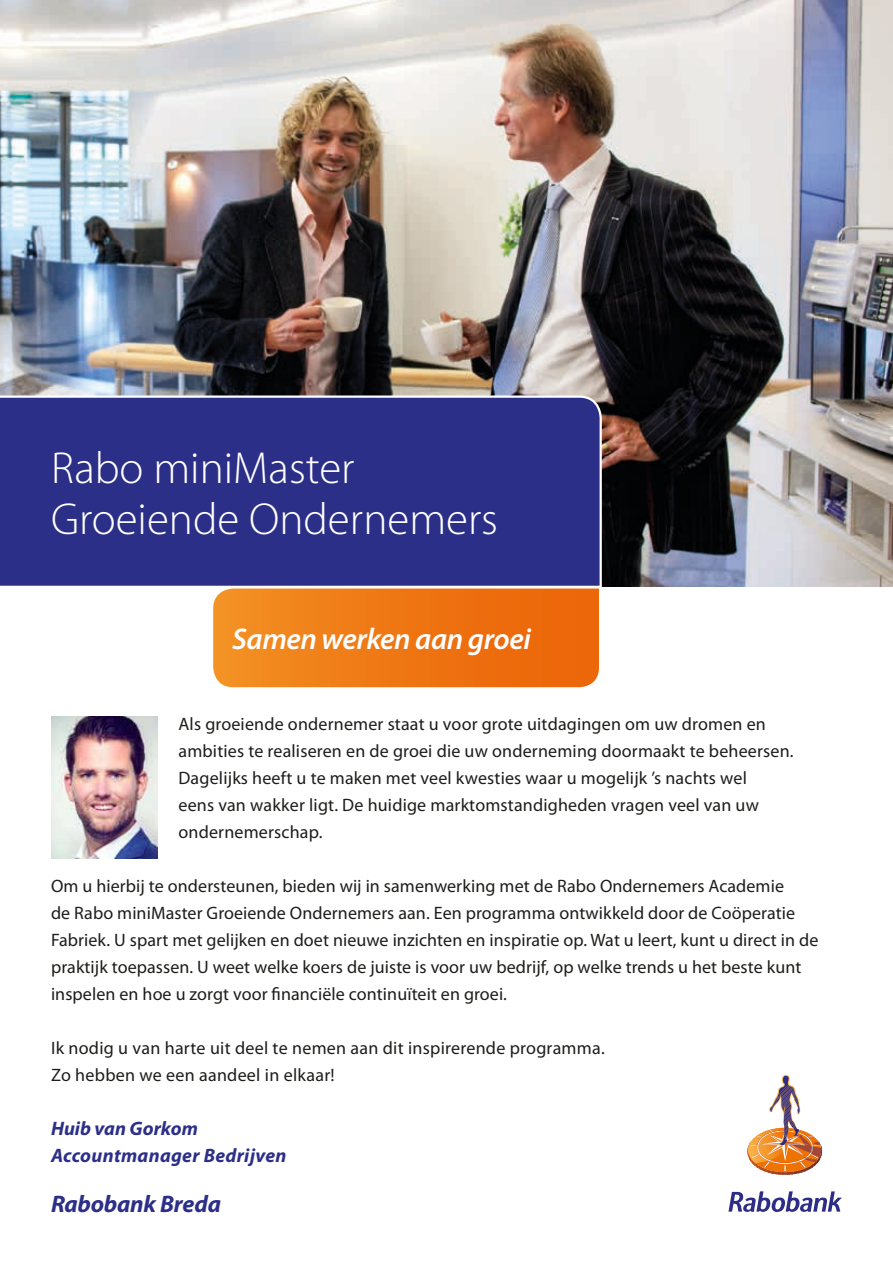
<style>
.page{position:relative;width:893px;height:1263px;background:#fff}
.page>*{position:absolute;margin:0;border:0;box-sizing:border-box;transform-origin:0 0}
.t1{font:300 45px/51px "Myriad Pro";color:#fff}
.t2{font:italic 600 30px "Myriad Pro";letter-spacing:-.015em;color:#fff}
.t3{font:italic 700 24px "Myriad Pro";letter-spacing:-.01em;color:#2c2f88}
.t4{font:italic 700 19.5px/27px "Myriad Pro";letter-spacing:.015em;color:#2c2f88}
.t5{font:18px/27px "Myriad Pro";letter-spacing:.005em;color:#1d1d1b}
</style>
<div class="page">
<img style="left:0;top:0;width:893px;height:587px">
<svg style="left:213px;top:589px;width:386px;height:99px;background:#ee7917"></svg>
<div style="left:0;top:394px;width:603px;height:195px;background:#2c2f88"></div>
<svg style="left:728px;top:1191px;width:114px;height:21px"></svg>
<hr style="left:746px;top:1138px;width:2px;height:37px;background:#cc5a1a">
<hr style="left:748px;top:1138px;width:1px;height:37px;background:#ca591b">
<hr style="left:749px;top:1138px;width:1px;height:37px;background:#c8571b">
<hr style="left:750px;top:1138px;width:1px;height:37px;background:#c8561b">
<hr style="left:751px;top:1138px;width:1px;height:37px;background:#c6551c">
<hr style="left:752px;top:1138px;width:1px;height:37px;background:#c6541c">
<hr style="left:753px;top:1138px;width:1px;height:37px;background:#c4531d">
<hr style="left:754px;top:1138px;width:1px;height:37px;background:#c4531d">
<hr style="left:755px;top:1138px;width:1px;height:37px;background:#c1521d">
<hr style="left:756px;top:1138px;width:1px;height:37px;background:#c0521e">
<hr style="left:757px;top:1138px;width:1px;height:37px;background:#bf511e">
<hr style="left:758px;top:1138px;width:1px;height:37px;background:#be511e">
<hr style="left:759px;top:1138px;width:1px;height:37px;background:#bd501f">
<hr style="left:760px;top:1138px;width:1px;height:37px;background:#bc4f1f">
<hr style="left:761px;top:1138px;width:1px;height:37px;background:#bb4f1f">
<hr style="left:762px;top:1138px;width:1px;height:37px;background:#ba4e20">
<hr style="left:763px;top:1138px;width:1px;height:37px;background:#b74c20">
<hr style="left:764px;top:1138px;width:1px;height:37px;background:#b74b20">
<hr style="left:765px;top:1138px;width:1px;height:37px;background:#b54a21">
<hr style="left:766px;top:1138px;width:1px;height:37px;background:#b44a21">
<hr style="left:767px;top:1138px;width:1px;height:37px;background:#b44a21">
<hr style="left:768px;top:1138px;width:1px;height:37px;background:#b24921">
<hr style="left:769px;top:1138px;width:1px;height:37px;background:#b14822">
<hr style="left:770px;top:1138px;width:1px;height:37px;background:#b04722">
<hr style="left:771px;top:1138px;width:1px;height:37px;background:#ae4722">
<hr style="left:772px;top:1138px;width:1px;height:37px;background:#ac4623">
<hr style="left:773px;top:1138px;width:1px;height:37px;background:#ab4523">
<hr style="left:774px;top:1138px;width:1px;height:37px;background:#aa4523">
<hr style="left:775px;top:1138px;width:1px;height:37px;background:#a94423">
<hr style="left:776px;top:1138px;width:1px;height:37px;background:#a74324">
<hr style="left:777px;top:1138px;width:1px;height:37px;background:#a64124">
<hr style="left:778px;top:1138px;width:1px;height:37px;background:#a44124">
<hr style="left:779px;top:1138px;width:1px;height:37px;background:#a34024">
<hr style="left:780px;top:1138px;width:1px;height:37px;background:#a24025">
<hr style="left:781px;top:1138px;width:1px;height:37px;background:#a23f25">
<hr style="left:782px;top:1138px;width:1px;height:37px;background:#a03e25">
<hr style="left:783px;top:1138px;width:1px;height:37px;background:#9f3e25">
<hr style="left:784px;top:1138px;width:1px;height:37px;background:#9e3d25">
<hr style="left:785px;top:1138px;width:1px;height:37px;background:#9d3d26">
<hr style="left:786px;top:1138px;width:1px;height:37px;background:#9b3d26">
<hr style="left:787px;top:1138px;width:1px;height:37px;background:#9a3d26">
<hr style="left:788px;top:1138px;width:1px;height:37px;background:#983c26">
<hr style="left:789px;top:1138px;width:1px;height:37px;background:#983c26">
<hr style="left:790px;top:1138px;width:1px;height:37px;background:#973b26">
<hr style="left:791px;top:1138px;width:1px;height:37px;background:#963a27">
<hr style="left:792px;top:1138px;width:1px;height:37px;background:#953a27">
<hr style="left:793px;top:1138px;width:1px;height:37px;background:#933927">
<hr style="left:794px;top:1138px;width:1px;height:37px;background:#913927">
<hr style="left:795px;top:1138px;width:1px;height:37px;background:#903828">
<hr style="left:796px;top:1138px;width:1px;height:37px;background:#903827">
<hr style="left:797px;top:1138px;width:1px;height:37px;background:#8e3728">
<hr style="left:798px;top:1138px;width:1px;height:37px;background:#8d3728">
<hr style="left:799px;top:1138px;width:1px;height:37px;background:#8c3728">
<hr style="left:800px;top:1138px;width:1px;height:37px;background:#8a3728">
<hr style="left:801px;top:1138px;width:1px;height:37px;background:#883629">
<hr style="left:802px;top:1138px;width:1px;height:37px;background:#873629">
<hr style="left:803px;top:1138px;width:1px;height:37px;background:#863529">
<hr style="left:804px;top:1138px;width:1px;height:37px;background:#853529">
<hr style="left:805px;top:1138px;width:1px;height:37px;background:#853529">
<hr style="left:806px;top:1138px;width:1px;height:37px;background:#833429">
<hr style="left:807px;top:1138px;width:1px;height:37px;background:#81342a">
<hr style="left:808px;top:1138px;width:1px;height:37px;background:#80332a">
<hr style="left:809px;top:1138px;width:1px;height:37px;background:#7f322a">
<hr style="left:810px;top:1138px;width:1px;height:37px;background:#7d322a">
<hr style="left:811px;top:1138px;width:1px;height:37px;background:#7c312a">
<hr style="left:812px;top:1138px;width:1px;height:37px;background:#7c322a">
<hr style="left:813px;top:1138px;width:1px;height:37px;background:#7a312a">
<hr style="left:814px;top:1138px;width:1px;height:37px;background:#79312a">
<hr style="left:815px;top:1138px;width:1px;height:37px;background:#77312b">
<hr style="left:816px;top:1138px;width:1px;height:37px;background:#76302b">
<hr style="left:817px;top:1138px;width:1px;height:37px;background:#74302b">
<hr style="left:818px;top:1138px;width:1px;height:37px;background:#73302b">
<hr style="left:819px;top:1138px;width:1px;height:37px;background:#73302b">
<hr style="left:820px;top:1138px;width:1px;height:37px;background:#712f2b">
<hr style="left:821px;top:1138px;width:2px;height:37px;background:#702f2b">
<img style="left:747px;top:1075px;width:75px;height:97px">
<img style="left:51px;top:716px;width:106px;height:142px">
<h1 class="t1" style="left:51px;top:443px;width:449px">Rabo miniMaster<br>Groeiende Ondernemers</h1>
<h2 class="t2" style="left:232px;top:620px;width:300px">Samen werken aan groei</h2>
<p class="t5" style="left:178px;top:710px;width:617px">Als groeiende ondernemer staat u voor grote uitdagingen om uw dromen en ambities te realiseren en de groei die uw onderneming doormaakt te beheersen.<br>Dagelijks heeft u te maken met veel kwesties waar u mogelijk ’s nachts wel<br>eens van wakker ligt. De huidige marktomstandigheden vragen veel van uw ondernemerschap.</p>
<p class="t5" style="left:51px;top:872px;width:769px">Om u hierbij te ondersteunen, bieden wij in samenwerking met de Rabo Ondernemers Academie<br>de Rabo miniMaster Groeiende Ondernemers aan. Een programma ontwikkeld door de Coöperatie Fabriek. U spart met gelijken en doet nieuwe inzichten en inspiratie op. Wat u leert, kunt u direct in de praktijk toepassen. U weet welke koers de juiste is voor uw bedrijf, op welke trends u het beste kunt inspelen en hoe u zorgt voor financiële continuïteit en groei.</p>
<p class="t5" style="left:51px;top:1034px;width:555px">Ik nodig u van harte uit deel te nemen aan dit inspirerende programma.<br>Zo hebben we een aandeel in elkaar!</p>
<p class="t4" style="left:51px;top:1114px;width:237px">Huib van Gorkom<br>Accountmanager Bedrijven</p>
<h3 class="t3" style="left:51px;top:1188px;width:171px">Rabobank Breda</h3>
</div>
